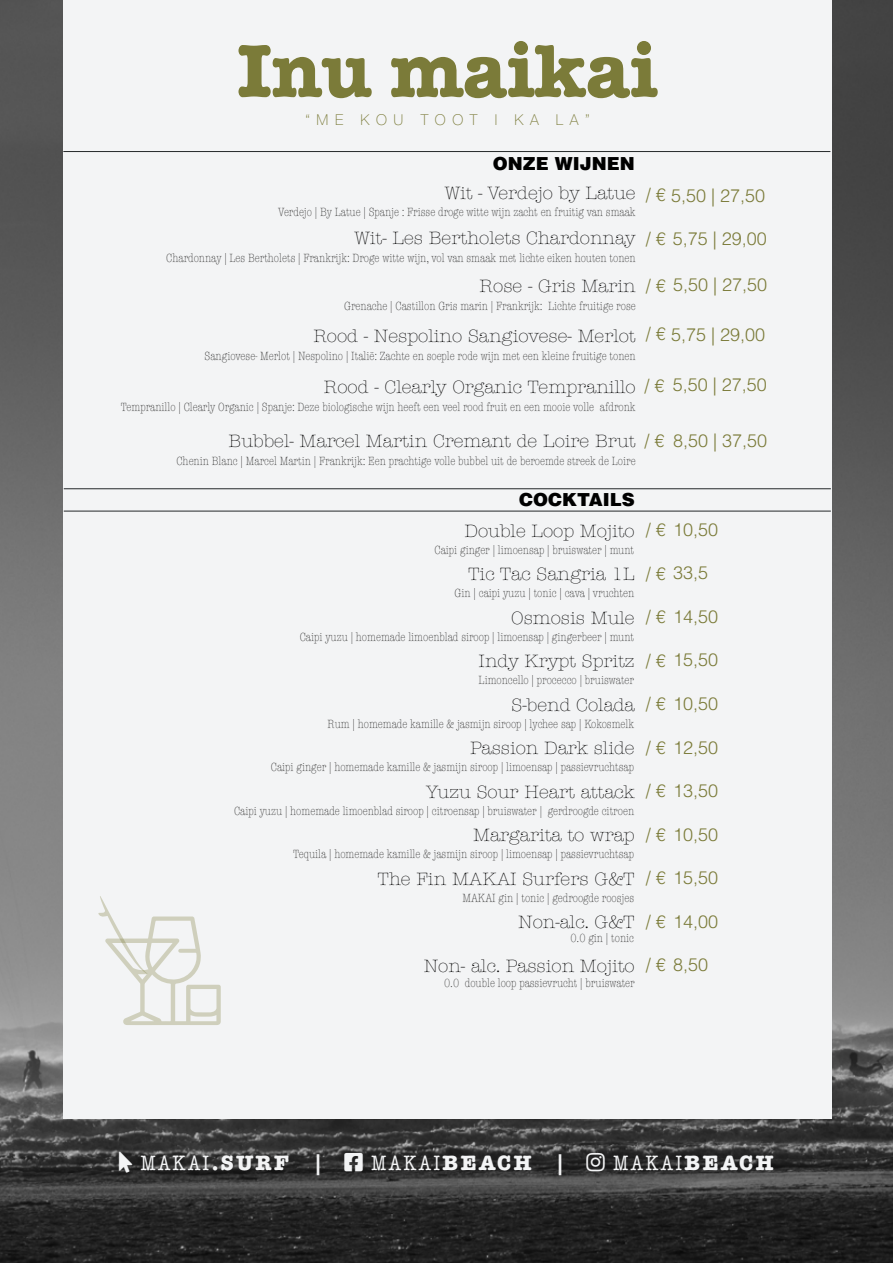
<style>
.page{position:relative;width:893px;height:1263px;background:#fff}
.page>*{position:absolute;margin:0;border:0;box-sizing:border-box;transform-origin:0 0}
.t1{font:700 75px "American Typewriter Std";color:#7b7b39}
.t2{font:700 21px "American Typewriter Std";letter-spacing:.11em;color:#f3f4f5}
.t3{font:condensed 21px "American Typewriter Std";letter-spacing:.11em;color:#f3f4f5}
.t4{font:300 18px "American Typewriter Std";color:#000}
.t5{font:300 18px "Helvetica LT Std";color:#7b7b39}
.t6{font:900 18px "Helvetica LT Std";color:#000}
.t7{font:100 15px "Helvetica Neue LT Std";letter-spacing:.45em;color:#7b7b39}
.t8{font:300 condensed 12px "American Typewriter Std";color:#2a2a29}
.s1{font-weight:400;font-stretch:condensed}
.s2{font-weight:700;font-stretch:normal}
</style>
<div class="page">
<img style="left:0;top:0;width:893px;height:1263px">
<div style="left:63px;top:0;width:769px;height:1118px;background:#f3f4f5"></div>
<hr style="left:64px;top:488px;width:767px;height:1px;background:#24282a">
<hr style="left:64px;top:511px;width:767px;height:1px;background:#24282a">
<hr style="left:63px;top:151px;width:767px;height:1px;background:#24282a">
<svg style="left:98px;top:896px;width:123px;height:129px"></svg>
<svg style="left:119px;top:1151px;width:13px;height:21px"></svg>
<svg style="left:345px;top:1152px;width:18px;height:19px"></svg>
<svg style="left:587px;top:1152px;width:18px;height:19px"></svg>
<h1 class="t1" style="left:238px;top:27px;width:422px">Inu maikai</h1>
<p class="t7" style="left:305px;top:111px;width:286px">“ME KOU TOOT I KA LA”</p>
<h3 class="t6" style="left:493px;top:151px;width:143px">ONZE WIJNEN</h3>
<h3 class="t4" style="left:445px;top:183px;width:192px">Wit - Verdejo by Latue</h3>
<p class="t8" style="left:278px;top:205px;width:359px">Verdejo | By Latue | Spanje : Frisse droge witte wijn zacht en fruitig van smaak</p>
<h3 class="t4" style="left:355px;top:228px;width:283px">Wit- Les Bertholets Chardonnay</h3>
<p class="t8" style="left:166px;top:252px;width:471px">Chardonnay | Les Bertholets | Frankrijk: Droge witte wijn, vol van smaak met lichte eiken houten tonen</p>
<h3 class="t4" style="left:479px;top:276px;width:158px">Rose - Gris Marin</h3>
<p class="t8" style="left:344px;top:300px;width:293px">Grenache | Castillon Gris marin | Frankrijk: Lichte fruitige rose</p>
<h3 class="t4" style="left:313px;top:326px;width:324px">Rood - Nespolino Sangiovese- Merlot</h3>
<p class="t8" style="left:205px;top:349px;width:433px">Sangiovese- Merlot | Nespolino | Italië: Zachte en soeple rode wijn met een kleine fruitige tonen</p>
<h3 class="t4" style="left:324px;top:377px;width:314px">Rood - Clearly Organic Tempranillo</h3>
<p class="t8" style="left:121px;top:400px;width:516px">Tempranillo | Clearly Organic | Spanje: Deze biologische wijn heeft een veel rood fruit en een mooie volle afdronk</p>
<h3 class="t4" style="left:229px;top:431px;width:409px">Bubbel- Marcel Martin Cremant de Loire Brut</h3>
<p class="t8" style="left:176px;top:454px;width:461px">Chenin Blanc | Marcel Martin | Frankrijk: Een prachtige volle bubbel uit de beroemde streek de Loire</p>
<h3 class="t5" style="left:646px;top:184px;width:121px">/ € 5,50 | 27,50</h3>
<h3 class="t5" style="left:646px;top:227px;width:123px">/ € 5,75 | 29,00</h3>
<h3 class="t5" style="left:646px;top:273px;width:123px">/ € 5,50 | 27,50</h3>
<h3 class="t5" style="left:646px;top:323px;width:121px">/ € 5,75 | 29,00</h3>
<h3 class="t5" style="left:645px;top:373px;width:124px">/ € 5,50 | 27,50</h3>
<h3 class="t5" style="left:645px;top:429px;width:22px">/ €</h3>
<h3 class="t5" style="left:673px;top:429px;width:96px">8,50 | 37,50</h3>
<h3 class="t6" style="left:519px;top:488px;width:117px">COCKTAILS</h3>
<h3 class="t4" style="left:465px;top:521px;width:172px">Double Loop Mojito</h3>
<h3 class="t4" style="left:468px;top:564px;width:168px">Tic Tac Sangria 1L</h3>
<h3 class="t4" style="left:511px;top:608px;width:125px">Osmosis Mule</h3>
<h3 class="t4" style="left:479px;top:651px;width:158px">Indy Krypt Spritz</h3>
<h3 class="t4" style="left:512px;top:695px;width:125px">S-bend Colada</h3>
<h3 class="t4" style="left:470px;top:738px;width:166px">Passion Dark slide</h3>
<h3 class="t4" style="left:427px;top:782px;width:210px">Yuzu Sour Heart attack</h3>
<h3 class="t4" style="left:473px;top:825px;width:163px">Margarita to wrap</h3>
<h3 class="t4" style="left:378px;top:869px;width:259px">The Fin MAKAI Surfers G&amp;T</h3>
<h3 class="t4" style="left:518px;top:912px;width:118px">Non-alc. G&amp;T</h3>
<h3 class="t4" style="left:424px;top:956px;width:213px">Non- alc. Passion Mojito</h3>
<p class="t8" style="left:434px;top:544px;width:201px">Caipi ginger | limoensap | bruiswater | munt</p>
<p class="t8" style="left:455px;top:587px;width:181px">Gin | caipi yuzu | tonic | cava | vruchten</p>
<p class="t8" style="left:300px;top:631px;width:336px">Caipi yuzu | homemade limoenblad siroop | limoensap | gingerbeer | munt</p>
<p class="t8" style="left:479px;top:674px;width:157px">Limoncello | procecco | bruiswater</p>
<p class="t8" style="left:328px;top:717px;width:308px">Rum | homemade kamille &amp; jasmijn siroop | lychee sap | Kokosmelk</p>
<p class="t8" style="left:271px;top:761px;width:365px">Caipi ginger | homemade kamille &amp; jasmijn siroop | limoensap | passievruchtsap</p>
<p class="t8" style="left:234px;top:804px;width:402px">Caipi yuzu | homemade limoenblad siroop | citroensap | bruiswater | gerdroogde citroen</p>
<p class="t8" style="left:293px;top:848px;width:342px">Tequila | homemade kamille &amp; jasmijn siroop | limoensap | passievruchtsap</p>
<p class="t8" style="left:462px;top:891px;width:173px">MAKAI gin | tonic | gedroogde roosjes</p>
<p class="t8" style="left:570px;top:932px;width:65px">0.0 gin | tonic</p>
<p class="t8" style="left:444px;top:976px;width:192px">0.0 double loop passievrucht | bruiswater</p>
<h3 class="t5" style="left:646px;top:518px;width:74px">/ € 10,50</h3>
<h3 class="t5" style="left:646px;top:562px;width:64px">/ € 33,5</h3>
<h3 class="t5" style="left:646px;top:605px;width:74px">/ € 14,50</h3>
<h3 class="t5" style="left:646px;top:649px;width:74px">/ € 15,50</h3>
<h3 class="t5" style="left:646px;top:692px;width:74px">/ € 10,50</h3>
<h3 class="t5" style="left:646px;top:736px;width:74px">/ € 12,50</h3>
<h3 class="t5" style="left:646px;top:779px;width:74px">/ € 13,50</h3>
<h3 class="t5" style="left:646px;top:823px;width:74px">/ € 10,50</h3>
<h3 class="t5" style="left:646px;top:866px;width:74px">/ € 15,50</h3>
<h3 class="t5" style="left:646px;top:910px;width:74px">/ € 14,00</h3>
<h3 class="t5" style="left:646px;top:953px;width:64px">/ € 8,50</h3>
<h2 class="t2" style="left:140px;top:1150px;width:186px"><span class="s1">MAKAI</span>.SURF |</h2>
<h2 class="t2" style="left:371px;top:1150px;width:197px"><span class="s1">MAKAI</span>BEACH |</h2>
<h2 class="t3" style="left:613px;top:1151px;width:162px">MAKAI<span class="s2">BEACH</span></h2>
</div>
